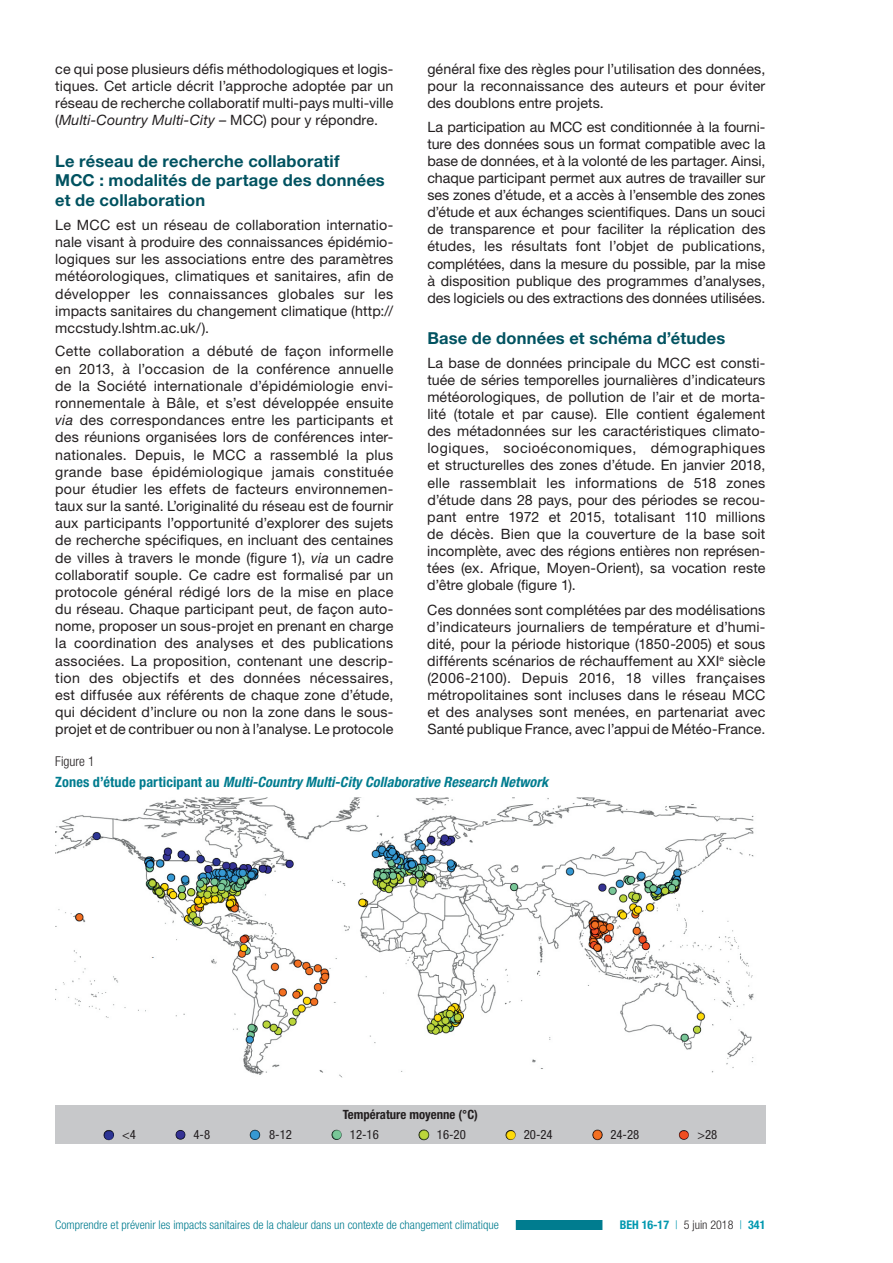
<style>
.page{position:relative;width:893px;height:1263px;background:#fff}
.page>*{position:absolute;margin:0;border:0;box-sizing:border-box;transform-origin:0 0}
.t1{font:700 16.5px/19.8px "Helvetica Neue LT Std";letter-spacing:.01em;color:#005260}
.t2{font:14.25px/17.1px "Helvetica Neue LT Std";letter-spacing:.005em;color:#231f20;text-align:justify}
.t3{font:italic 700 condensed 14.25px "Helvetica Neue LT Std";letter-spacing:.005em;color:#007c8f}
.t4{font:300 condensed 13.5px "Helvetica Neue LT Std";color:#231f20}
.t5{font:condensed 12.75px "Helvetica Neue LT Std";color:#231f20}
.t6{font:700 condensed 12.75px "Helvetica Neue LT Std";color:#231f20}
.t7{font:300 condensed 12px "Helvetica Neue LT Std";color:#007c8f}
.t8{font:700 condensed 12px "Helvetica Neue LT Std";color:#0098af}
.s1{font-style:italic}
.s2{font-style:normal}
.s3{font-weight:300}
.s4{font-weight:300;color:#231f20}
</style>
<div class="page">
<div style="left:55px;top:1220px;width:596px;height:10px;background:#007c8f"></div>
<div style="left:38px;top:1218px;width:478px;height:13px;background:#fff"></div>
<div style="left:602px;top:1219px;width:181px;height:12px;background:#fff"></div>
<div style="left:55px;top:1106px;width:710px;height:38px;background:#c7c8ca"></div>
<img style="left:55px;top:797px;width:699px;height:280px">
<svg style="left:103px;top:1130px;width:11px;height:10px"></svg>
<svg style="left:175px;top:1130px;width:10px;height:10px"></svg>
<svg style="left:250px;top:1130px;width:10px;height:10px"></svg>
<svg style="left:331px;top:1130px;width:11px;height:10px"></svg>
<svg style="left:418px;top:1129px;width:11px;height:11px"></svg>
<svg style="left:505px;top:1130px;width:11px;height:10px"></svg>
<svg style="left:592px;top:1129px;width:11px;height:11px"></svg>
<svg style="left:679px;top:1130px;width:10px;height:10px"></svg>
<p class="t2" style="left:55px;top:60px;width:340px">ce qui pose plusieurs défis méthodologiques et logis&shy;tiques. Cet article décrit l’approche adoptée par un réseau de recherche collaboratif multi-pays multi-ville (<span class="s1">Multi-Country Multi-City</span> – MCC) pour y répondre.</p>
<p class="t1" style="left:55px;top:150px;width:331px">Le réseau de recherche collaboratif<br>MCC : modalités de partage des données et de collaboration</p>
<p class="t2" style="left:55px;top:216px;width:340px">Le MCC est un réseau de collaboration internatio&shy;nale visant à produire des connaissances épidémio&shy;logiques sur les associations entre des paramètres météorologiques, climatiques et sanitaires, afin de développer les connaissances globales sur les impacts sanitaires du changement climatique (http:// mccstudy.lshtm.ac.uk/).</p>
<p class="t2" style="left:55px;top:343px;width:340px">Cette collaboration a débuté de façon informelle en 2013, à l’occasion de la conférence annuelle de la Société internationale d’épidémiologie envi&shy;ronnementale à Bâle, et s’est développée ensuite <span class="s1">via</span> des correspondances entre les participants et des réunions organisées lors de conférences inter&shy;nationales. Depuis, le MCC a rassemblé la plus grande base épidémiologique jamais constituée pour étudier les effets de facteurs environnemen&shy;taux sur la santé. L’originalité du réseau est de fournir aux participants l’opportunité d’explorer des sujets de recherche spécifiques, en incluant des centaines de villes à travers le monde (figure 1), <span class="s1">via</span> un cadre collaboratif souple. Ce cadre est formalisé par un protocole général rédigé lors de la mise en place du réseau. Chaque participant peut, de façon auto&shy;nome, proposer un sous-projet en prenant en charge la coordination des analyses et des publications associées. La proposition, contenant une descrip&shy;tion des objectifs et des données nécessaires, est diffusée aux référents de chaque zone d’étude, qui décident d’inclure ou non la zone dans le sous&shy;projet et de contribuer ou non à l’analyse. Le protocole</p>
<p class="t2" style="left:427px;top:60px;width:340px">général fixe des règles pour l’utilisation des données, pour la reconnaissance des auteurs et pour éviter des doublons entre projets.</p>
<p class="t2" style="left:427px;top:118px;width:340px">La participation au MCC est conditionnée à la fourni&shy;ture des données sous un format compatible avec la base de données, et à la volonté de les partager. Ainsi, chaque participant permet aux autres de travailler sur ses zones d’étude, et a accès à l’ensemble des zones d’étude et aux échanges scientifiques. Dans un souci de transparence et pour faciliter la réplication des études, les résultats font l’objet de publications, complétées, dans la mesure du possible, par la mise à disposition publique des programmes d’analyses, des logiciels ou des extractions des données utilisées.</p>
<p class="t1" style="left:427px;top:327px;width:299px">Base de données et schéma d’études</p>
<p class="t2" style="left:427px;top:354px;width:340px">La base de données principale du MCC est consti&shy;tuée de séries temporelles journalières d’indicateurs météorologiques, de pollution de l’air et de morta&shy;lité (totale et par cause). Elle contient également des métadonnées sur les caractéristiques climato&shy;logiques, socioéconomiques, démographiques et structurelles des zones d’étude. En janvier 2018, elle rassemblait les informations de 518 zones d’étude dans 28 pays, pour des périodes se recou&shy;pant entre 1972 et 2015, totalisant 110 millions de décès. Bien que la couverture de la base soit incomplète, avec des régions entières non représen&shy;tées (ex. Afrique, Moyen-Orient), sa vocation reste d’être globale (figure 1).</p>
<p class="t2" style="left:427px;top:601px;width:340px">Ces données sont complétées par des modélisations d’indicateurs journaliers de température et d’humi&shy;dité, pour la période historique (1850-2005) et sous différents scénarios de réchauffement au XXI<sup>e</sup> siècle (2006-2100). Depuis 2016, 18 villes françaises métropolitaines sont incluses dans le réseau MCC et des analyses sont menées, en partenariat avec Santé publique France, avec l’appui de Météo-France.</p>
<p class="t4" style="left:55px;top:753px;width:41px">Figure 1</p>
<p class="t3" style="left:55px;top:773px;width:495px"><span class="s2">Zones d’étude participant au</span> Multi-Country Multi-City Collaborative Research Network</p>
<p class="t6" style="left:343px;top:1107px;width:137px">Température moyenne (°C)</p>
<p class="t5" style="left:122px;top:1127px;width:15px">&lt;4</p>
<p class="t5" style="left:193px;top:1127px;width:18px">4-8</p>
<p class="t5" style="left:269px;top:1127px;width:24px">8-12</p>
<p class="t5" style="left:350px;top:1127px;width:30px">12-16</p>
<p class="t5" style="left:437px;top:1127px;width:30px">16-20</p>
<p class="t5" style="left:524px;top:1127px;width:30px">20-24</p>
<p class="t5" style="left:610px;top:1127px;width:30px">24-28</p>
<p class="t5" style="left:697px;top:1127px;width:21px">&gt;28</p>
<p class="t7" style="left:55px;top:1218px;width:445px">Comprendre et prévenir les impacts sanitaires de la chaleur dans un contexte de changement climatique</p>
<p class="t8" style="left:620px;top:1217px;width:147px">BEH 16-17 <span class="s3">|</span> <span class="s4">5 juin 2018</span> <span class="s3">|</span> 341</p>
</div>
